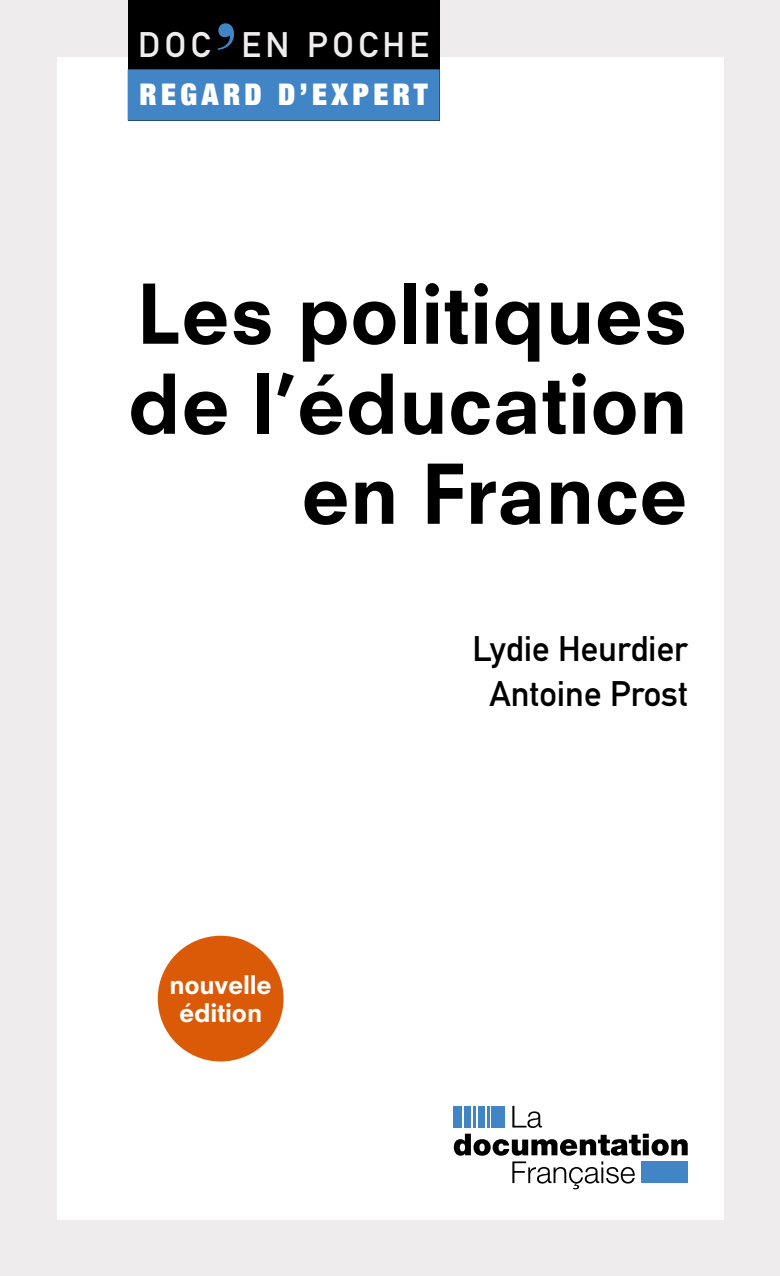
<style>
.page{position:relative;width:780px;height:1276px;background:#eeecec}
.page>*{position:absolute;margin:0;border:0;box-sizing:border-box;transform-origin:0 0}
.t1{font:120px "Kepler Std Bold Scn Disp";color:#4185c6}
.Titre_long{font:800 80px/90px "Neuzeit SLT Std";color:#000;text-align:right}
.Auteur{font:35px/45px "DIN Mittelschrift Std";color:#000;text-align:center}
.t2{font:35px "DIN Mittelschrift Std";letter-spacing:.13em;color:#eeecec}
.t3{font:900 condensed 30px "Helvetica Neue LT Std";letter-spacing:.145em;color:#fff}
.Texte_de_4e{font:800 25px/27.5px "Neuzeit SLT Std";letter-spacing:-.01em;color:#fff;text-align:center}
</style>
<div class="page">
<div style="left:57px;top:57px;width:666px;height:1162px;background:#fff"></div>
<svg style="left:454px;top:1106px;width:233px;height:49px"></svg>
<svg style="left:512px;top:1161px;width:123px;height:28px"></svg>
<div style="left:454px;top:1106px;width:8px;height:21px;background:#4185c6"></div>
<div style="left:465px;top:1106px;width:6px;height:21px;background:#4185c6"></div>
<hr style="left:487px;top:1106px;width:3px;height:21px;background:#4185c6">
<div style="left:491px;top:1106px;width:14px;height:21px;background:#4185c6"></div>
<hr style="left:473px;top:1106px;width:3px;height:21px;background:#4185c6">
<div style="left:478px;top:1106px;width:7px;height:21px;background:#4185c6"></div>
<div style="left:641px;top:1161px;width:46px;height:22px;background:#4185c6"></div>
<div style="left:128px;top:0;width:311px;height:120px;background:#000"></div>
<div style="left:128px;top:69px;width:311px;height:52px;background:#4185c6"></div>
<div style="left:158px;top:935px;width:125px;height:126px;background:#db5a08;border-radius:50%"></div>
<p class="t2" style="left:138px;top:24px;width:73px">DOC</p>
<p class="t1" style="left:215px;top:2px;width:24px">’</p>
<p class="t2" style="left:241px;top:24px;width:189px">EN POCHE</p>
<p class="t3" style="left:139px;top:75px;width:290px">REGARD D’EXPERT</p>
<p class="Titre_long" style="left:128px;top:269px;width:561px">Les politiques de l’éducation en France</p>
<p class="Texte_de_4e" style="left:169px;top:971px;width:104px">nouvelle édition</p>
<p class="Auteur" style="left:472px;top:626px;width:217px">Lydie Heurdier<br>Antoine Prost</p>
</div>
